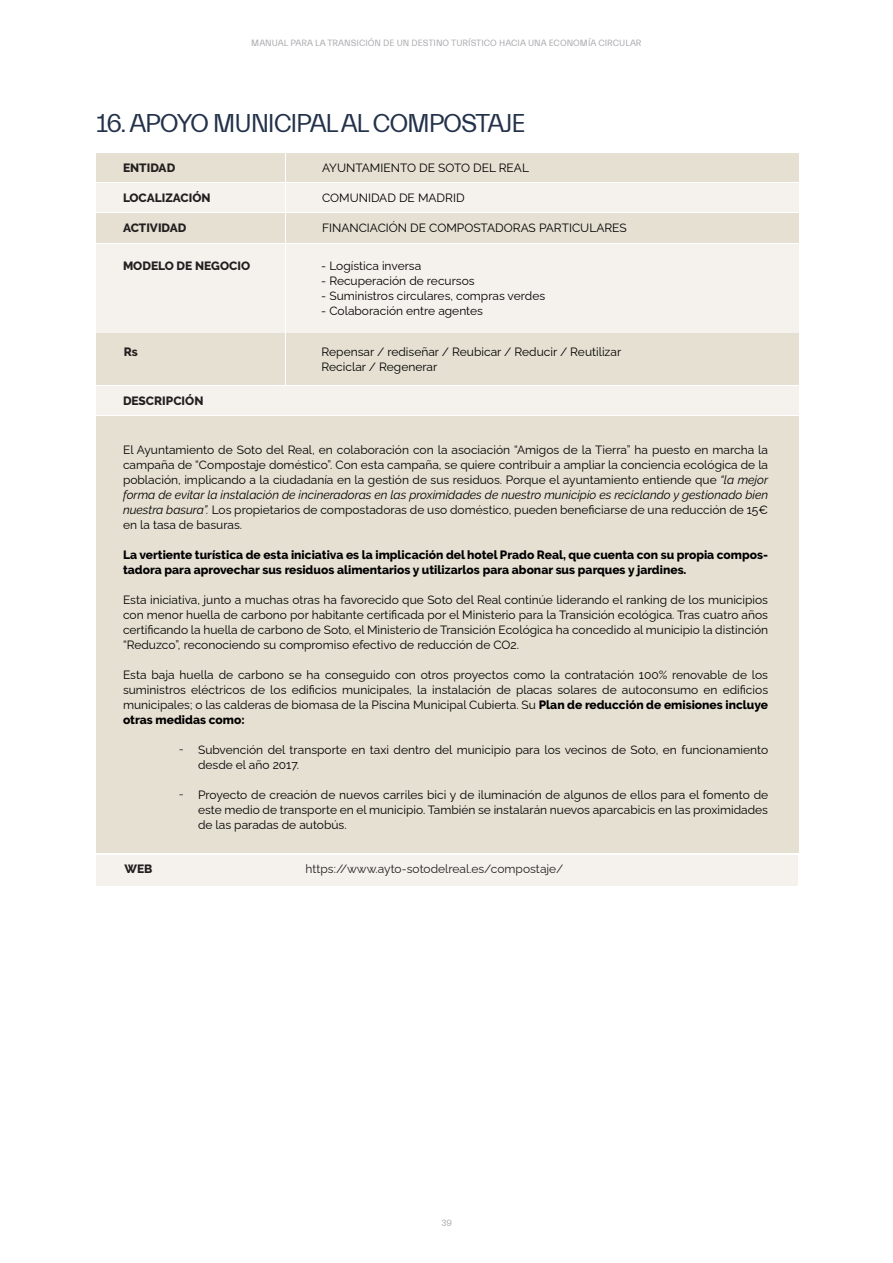
<style>
.page{position:relative;width:893px;height:1263px;background:#fff}
.page>*{position:absolute;margin:0;border:0;box-sizing:border-box;transform-origin:0 0}
.t1{font:25.65px "Everett";letter-spacing:-.05em;color:#23324a}
.t2{font:12px/15px "Raleway";color:#000001;text-align:justify}
.t3{font:800 12px/15px "Raleway";color:#000001}
.t4{font:800 12px "Raleway";color:#231f20}
.t5{font:12px "Raleway";color:#231f20}
.t6{font:9px "Everett";color:#a8a9ad}
.s1{font-style:italic}
.s2{font-weight:800}
</style>
<div class="page">
<div style="left:96px;top:416px;width:702px;height:437px;background:#e6e0d2"></div>
<div style="left:96px;top:154px;width:188px;height:28px;background:#e6e0d2"></div>
<div style="left:96px;top:183px;width:188px;height:28px;background:#f5f2ed"></div>
<div style="left:96px;top:213px;width:188px;height:29px;background:#e6e0d2"></div>
<div style="left:96px;top:244px;width:188px;height:88px;background:#f5f2ed"></div>
<div style="left:96px;top:334px;width:188px;height:51px;background:#e6e0d2"></div>
<div style="left:96px;top:855px;width:188px;height:30px;background:#f5f2ed"></div>
<div style="left:286px;top:154px;width:512px;height:28px;background:#e6e0d2"></div>
<div style="left:286px;top:183px;width:512px;height:28px;background:#f5f2ed"></div>
<div style="left:286px;top:213px;width:512px;height:29px;background:#e6e0d2"></div>
<div style="left:286px;top:244px;width:512px;height:88px;background:#f5f2ed"></div>
<div style="left:286px;top:334px;width:512px;height:51px;background:#e6e0d2"></div>
<div style="left:286px;top:855px;width:512px;height:30px;background:#f5f2ed"></div>
<div style="left:96px;top:386px;width:702px;height:29px;background:#f5f2ed"></div>
<p class="t6" style="left:251px;top:38px;width:392px">MANUAL PARA LA TRANSICIÓN DE UN DESTINO TURÍSTICO HACIA UNA ECONOMÍA CIRCULAR</p>
<h1 class="t1" style="left:96px;top:109px;width:431px">16. APOYO MUNICIPAL AL COMPOSTAJE</h1>
<p class="t4" style="left:123px;top:161px;width:54px">ENTIDAD</p>
<p class="t4" style="left:123px;top:191px;width:89px">LOCALIZACIÓN</p>
<p class="t4" style="left:123px;top:221px;width:65px">ACTIVIDAD</p>
<p class="t4" style="left:123px;top:259px;width:129px">MODELO DE NEGOCIO</p>
<p class="t4" style="left:124px;top:345px;width:16px">Rs</p>
<p class="t4" style="left:123px;top:394px;width:82px">DESCRIPCIÓN</p>
<p class="t2" style="left:322px;top:159px;width:208px">AYUNTAMIENTO DE SOTO DEL REAL</p>
<p class="t2" style="left:322px;top:189px;width:144px">COMUNIDAD DE MADRID</p>
<p class="t2" style="left:322px;top:219px;width:306px">FINANCIACIÓN DE COMPOSTADORAS PARTICULARES</p>
<p class="t2" style="left:321px;top:257px;width:102px">- Logística inversa</p>
<p class="t2" style="left:321px;top:272px;width:155px">- Recuperación de recursos</p>
<p class="t2" style="left:321px;top:287px;width:225px">- Suministros circulares, compras verdes</p>
<p class="t2" style="left:321px;top:302px;width:163px">- Colaboración entre agentes</p>
<p class="t2" style="left:322px;top:343px;width:301px">Repensar / rediseñar / Reubicar / Reducir / Reutilizar<br>Reciclar / Regenerar</p>
<p class="t2" style="left:123px;top:441px;width:647px">El Ayuntamiento de Soto del Real, en colaboración con la asociación “Amigos de la Tierra” ha puesto en marcha la campaña de “Compostaje doméstico”. Con esta campaña, se quiere contribuir a ampliar la conciencia ecológica de la población, implicando a la ciudadanía en la gestión de sus residuos. Porque el ayuntamiento entiende que <span class="s1">“la mejor forma de evitar la instalación de incineradoras en las proximidades de nuestro municipio es reciclando y gestionado bien nuestra basura”.</span> Los propietarios de compostadoras de uso doméstico, pueden beneficiarse de una reducción de 15€ en la tasa de basuras.</p>
<p class="t3" style="left:123px;top:548px;width:647px">La vertiente turística de esta iniciativa es la implicación del hotel Prado Real, que cuenta con su propia compos&shy;tadora para aprovechar sus residuos alimentarios y utilizarlos para abonar sus parques y jardines.</p>
<p class="t2" style="left:123px;top:591px;width:647px">Esta iniciativa, junto a muchas otras ha favorecido que Soto del Real continúe liderando el ranking de los municipios con menor huella de carbono por habitante certificada por el Ministerio para la Transición ecológica. Tras cuatro años certificando la huella de carbono de Soto, el Ministerio de Transición Ecológica ha concedido al municipio la distinción “Reduzco”, reconociendo su compromiso efectivo de reducción de CO2.</p>
<p class="t2" style="left:123px;top:666px;width:647px">Esta baja huella de carbono se ha conseguido con otros proyectos como la contratación 100% renovable de los suministros eléctricos de los edificios municipales, la instalación de placas solares de autoconsumo en edificios municipales; o las calderas de biomasa de la Piscina Municipal Cubierta. Su <span class="s2">Plan de reducción de emisiones incluye otras medidas como:</span></p>
<p class="t2" style="left:198px;top:741px;width:572px">Subvención del transporte en taxi dentro del municipio para los vecinos de Soto, en funcionamiento desde el año 2017.</p>
<p class="t2" style="left:198px;top:786px;width:572px">Proyecto de creación de nuevos carriles bici y de iluminación de algunos de ellos para el fomento de este medio de transporte en el municipio. También se instalarán nuevos aparcabicis en las proximidades de las paradas de autobús.</p>
<p class="t5" style="left:179px;top:739px;width:7px">-</p>
<p class="t5" style="left:179px;top:784px;width:7px">-</p>
<p class="t4" style="left:124px;top:861px;width:30px">WEB</p>
<p class="t5" style="left:306px;top:859px;width:259px">https://www.ayto-sotodelreal.es/compostaje/</p>
<p class="t6" style="left:442px;top:1218px;width:12px">39</p>
</div>
